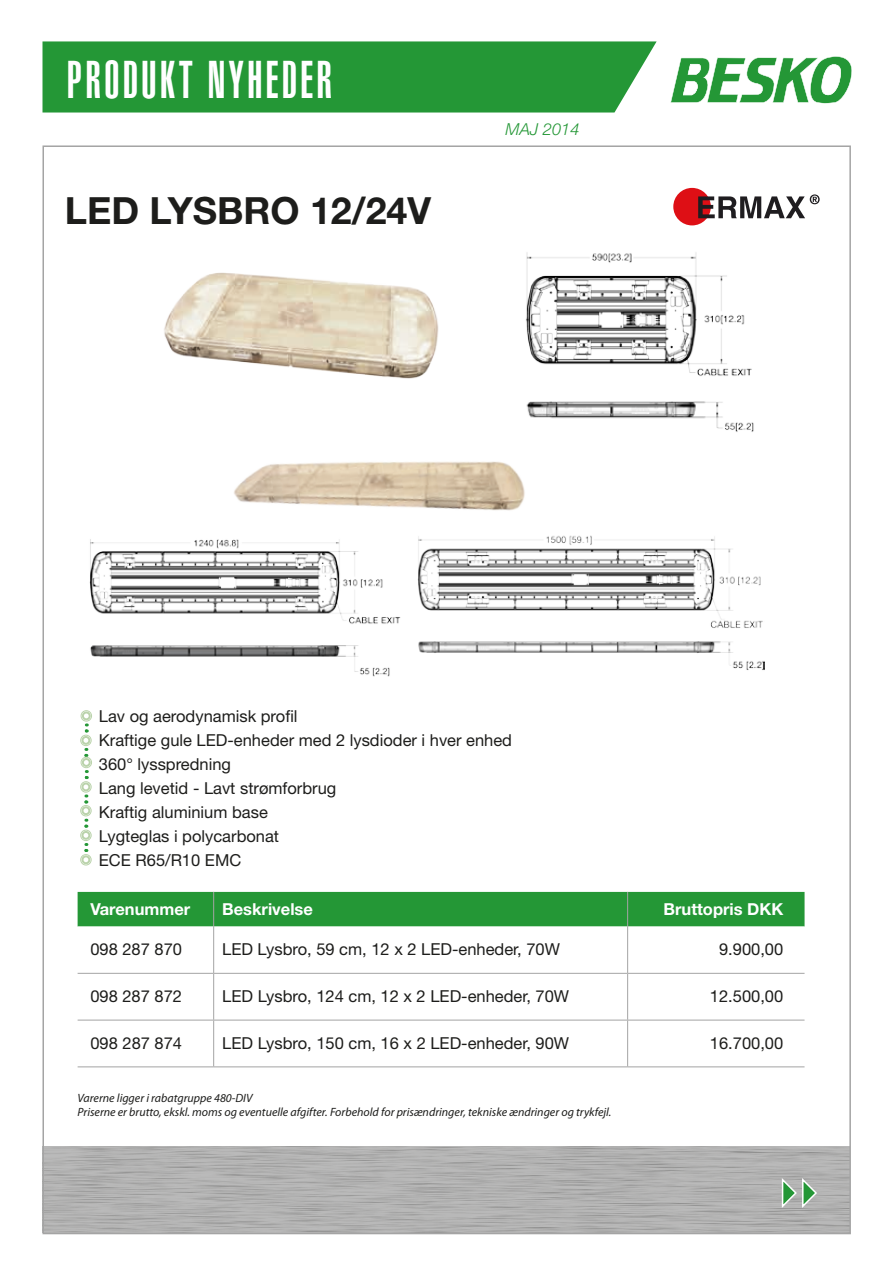
<style>
.page{position:relative;width:893px;height:1263px;background:#fff}
.page>*{position:absolute;margin:0;border:0;box-sizing:border-box;transform-origin:0 0}
.t1{font:900 extra-condensed 51.75px "Helvetica LT";letter-spacing:.08em;color:#fff;scale:.87 1}
.t2{font:700 37.5px "Helvetica Neue LT Pro";color:#1d1d1b}
.t3{font:16.5px/24px "Helvetica Neue LT Pro";color:#1d1d1b}
.t4{font:700 16.5px "Helvetica Neue LT Pro";color:#fff}
.t5{font:italic 300 16.5px "Helvetica Neue LT Pro";color:#249736}
.t6{font:italic 12px/14.4px "Myriad Pro";color:#1d1d1b}
</style>
<div class="page">
<img style="left:164px;top:272px;width:275px;height:97px">
<img style="left:234px;top:369px;width:291px;height:142px">
<img style="left:504px;top:252px;width:250px;height:190px">
<img style="left:89px;top:539px;width:312px;height:138px">
<img style="left:417px;top:535px;width:348px;height:135px">
<div style="left:673px;top:188px;width:38px;height:37px;background:#de0f15;border-radius:50%"></div>
<svg style="left:698px;top:194px;width:122px;height:24px"></svg>
<svg style="left:670px;top:56px;width:182px;height:48px"></svg>
<svg style="left:780px;top:1177px;width:38px;height:33px"></svg>
<div style="left:42px;top:41px;width:615px;height:72px;background:#249736"></div>
<div style="left:78px;top:892px;width:726px;height:34px;background:#249736"></div>
<svg style="left:78px;top:926px;width:726px;height:140px"></svg>
<hr style="left:213px;top:892px;width:1px;height:34px;background:#a4a4a4">
<hr style="left:627px;top:892px;width:1px;height:34px;background:#a4a4a4">
<hr style="left:213px;top:926px;width:1px;height:47px;background:#a4a4a4">
<hr style="left:627px;top:926px;width:1px;height:47px;background:#a4a4a4">
<hr style="left:78px;top:973px;width:136px;height:1px;background:#a4a4a4">
<hr style="left:214px;top:973px;width:414px;height:1px;background:#a4a4a4">
<hr style="left:213px;top:974px;width:1px;height:46px;background:#a4a4a4">
<hr style="left:628px;top:973px;width:176px;height:1px;background:#a4a4a4">
<hr style="left:627px;top:974px;width:1px;height:46px;background:#a4a4a4">
<hr style="left:78px;top:1020px;width:136px;height:1px;background:#a4a4a4">
<hr style="left:214px;top:1020px;width:414px;height:1px;background:#a4a4a4">
<hr style="left:213px;top:1020px;width:1px;height:46px;background:#a4a4a4">
<hr style="left:628px;top:1020px;width:176px;height:1px;background:#a4a4a4">
<hr style="left:627px;top:1020px;width:1px;height:46px;background:#a4a4a4">
<hr style="left:78px;top:1066px;width:136px;height:1px;background:#a4a4a4">
<hr style="left:214px;top:1066px;width:414px;height:1px;background:#a4a4a4">
<hr style="left:628px;top:1066px;width:176px;height:1px;background:#a4a4a4">
<svg style="left:84px;top:843px;width:3px;height:9px"></svg>
<svg style="left:84px;top:794px;width:3px;height:9px"></svg>
<svg style="left:84px;top:748px;width:3px;height:9px"></svg>
<svg style="left:84px;top:819px;width:3px;height:9px"></svg>
<div style="left:81px;top:782px;width:10px;height:10px;background:#cbddbf;border-radius:50%"></div>
<div style="left:80px;top:781px;width:11px;height:11px;border:1px solid #bad3ab;border-radius:50%"></div>
<div style="left:83px;top:783px;width:6px;height:7px;background:#fff;border-radius:50%"></div>
<div style="left:82px;top:782px;width:8px;height:9px;border:2px solid #bad3ab;border-radius:50%"></div>
<div style="left:81px;top:735px;width:10px;height:11px;background:#d8e6d0;border-radius:50%"></div>
<div style="left:80px;top:735px;width:11px;height:11px;border:1px solid #bad3ab;border-radius:50%"></div>
<div style="left:83px;top:737px;width:6px;height:7px;background:#fff;border-radius:50%"></div>
<div style="left:82px;top:736px;width:8px;height:9px;border:2px solid #bad3ab;border-radius:50%"></div>
<div style="left:81px;top:805px;width:10px;height:11px;background:#d6e4cd;border-radius:50%"></div>
<div style="left:80px;top:805px;width:11px;height:11px;border:1px solid #bad3ab;border-radius:50%"></div>
<div style="left:83px;top:807px;width:6px;height:7px;background:#fff;border-radius:50%"></div>
<div style="left:82px;top:806px;width:8px;height:9px;border:2px solid #bad3ab;border-radius:50%"></div>
<div style="left:80px;top:830px;width:11px;height:11px;border:1px solid #bad3ab;border-radius:50%"></div>
<div style="left:82px;top:831px;width:8px;height:9px;border:2px solid #bad3ab;border-radius:50%"></div>
<div style="left:81px;top:854px;width:10px;height:11px;background:#d2e2c9;border-radius:50%"></div>
<div style="left:80px;top:854px;width:11px;height:11px;border:1px solid #bad3ab;border-radius:50%"></div>
<div style="left:83px;top:856px;width:6px;height:7px;background:#fff;border-radius:50%"></div>
<div style="left:82px;top:855px;width:8px;height:9px;border:2px solid #bad3ab;border-radius:50%"></div>
<svg style="left:85px;top:770px;width:3px;height:9px"></svg>
<svg style="left:85px;top:723px;width:3px;height:9px"></svg>
<div style="left:81px;top:757px;width:11px;height:11px;border:1px solid #bad3ab;border-radius:50%"></div>
<div style="left:82px;top:758px;width:9px;height:9px;border:2px solid #bad3ab;border-radius:50%"></div>
<div style="left:81px;top:710px;width:11px;height:11px;border:1px solid #bad3ab;border-radius:50%"></div>
<div style="left:82px;top:711px;width:9px;height:9px;border:2px solid #bad3ab;border-radius:50%"></div>
<h1 class="t1" style="left:67px;top:50px;width:305px">PRODUKT NYHEDER</h1>
<h2 class="t2" style="left:65px;top:187px;width:368px">LED LYSBRO 12/24V</h2>
<p class="t5" style="left:506px;top:119px;width:75px">MAJ 2014</p>
<p class="t3" style="left:99px;top:704px;width:415px">Lav og aerodynamisk profil<br>Kraftige gule LED-enheder med 2 lysdioder i hver enhed<br>360° lysspredning<br>Lang levetid - Lavt strømforbrug<br>Kraftig aluminium base<br>Lygteglas i polycarbonat<br>ECE R65/R10 EMC</p>
<p class="t4" style="left:90px;top:899px;width:101px">Varenummer</p>
<p class="t4" style="left:222px;top:899px;width:92px">Beskrivelse</p>
<p class="t4" style="left:663px;top:899px;width:121px">Bruttopris DKK</p>
<p class="t3" style="left:90px;top:937px;width:93px">098 287 870</p>
<p class="t3" style="left:222px;top:937px;width:339px">LED Lysbro, 59 cm, 12 x 2 LED-enheder, 70W</p>
<p class="t3" style="left:719px;top:937px;width:66px">9.900,00</p>
<p class="t3" style="left:90px;top:984px;width:93px">098 287 872</p>
<p class="t3" style="left:222px;top:984px;width:348px">LED Lysbro, 124 cm, 12 x 2 LED-enheder, 70W</p>
<p class="t3" style="left:710px;top:984px;width:75px">12.500,00</p>
<p class="t3" style="left:90px;top:1031px;width:93px">098 287 874</p>
<p class="t3" style="left:222px;top:1031px;width:348px">LED Lysbro, 150 cm, 16 x 2 LED-enheder, 90W</p>
<p class="t3" style="left:710px;top:1031px;width:75px">16.700,00</p>
<p class="t6" style="left:78px;top:1090px;width:535px">Varerne ligger i rabatgruppe 480-DIV<br>Priserne er brutto, ekskl. moms og eventuelle afgifter. Forbehold for prisændringer, tekniske ændringer og trykfejl.</p>
</div>
